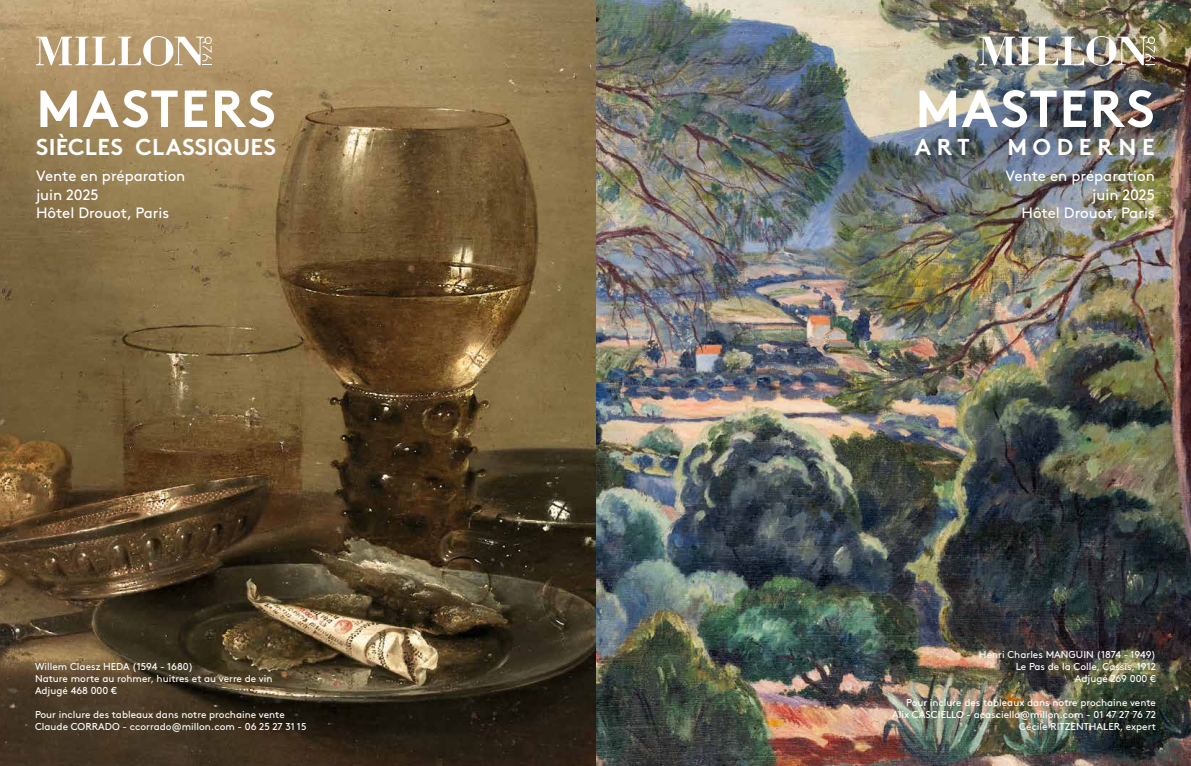
<style>
.page{position:relative;width:1191px;height:766px;background:#fff}
.page>*{position:absolute;margin:0;border:0;box-sizing:border-box;transform-origin:0 0}
.t1{font:700 52px "Brown Pro";letter-spacing:.03em;color:#fff}
.t2{font:700 23px "Brown Pro";letter-spacing:.025em;color:#fff}
.t3{font:700 23px "Brown Pro";letter-spacing:.25em;color:#fff}
.t4{font:15px/18px "Brown Pro";color:#fff;text-align:right}
.t5{font:10px/12px "Brown Pro";color:#fff;text-align:right}
</style>
<div class="page">
<img style="left:0;top:0;width:1191px;height:765px">
<img style="left:979px;top:36px;width:176px;height:30px">
<svg style="left:36px;top:36px;width:176px;height:30px"></svg>
<h1 class="t1" style="left:36px;top:67px;width:241px">MASTERS</h1>
<h2 class="t2" style="left:36px;top:128px;width:241px">SIÈCLES CLASSIQUES</h2>
<h3 class="t4" style="left:36px;top:166px;width:151px;text-align:left">Vente en préparation juin 2025<br>Hôtel Drouot, Paris</h3>
<p class="t5" style="left:35px;top:659px;width:239px;text-align:left">Willem Claesz HEDA (1594 - 1680)<br>Nature morte au rohmer, huitres et au verre de vin<br>Adjugé 468 000 €</p>
<p class="t5" style="left:35px;top:707px;width:273px;text-align:left">Pour inclure des tableaux dans notre prochaine vente<br>Claude CORRADO - ccorrado@millon.com - 06 25 27 31 15</p>
<h1 class="t1" style="left:915px;top:67px;width:241px">MASTERS</h1>
<h2 class="t2" style="left:915px;top:128px;width:56px">ART</h2>
<h2 class="t3" style="left:1007px;top:128px;width:149px">MODERNE</h2>
<h3 class="t4" style="left:1005px;top:166px;width:151px">Vente en préparation juin 2025<br>Hôtel Drouot, Paris</h3>
<p class="t5" style="left:979px;top:647px;width:178px">Henri Charles MANGUIN (1874 - 1949)<br>Le Pas de la Colle, Cassis, 1912<br>Adjugé 269 000 €</p>
<p class="t5" style="left:892px;top:695px;width:265px">Pour inclure des tableaux dans notre prochaine vente<br>Alix CASCIELLO - acasciello@millon.com - 01 47 27 76 72<br>Cécile RITZENTHALER, expert</p>
</div>
